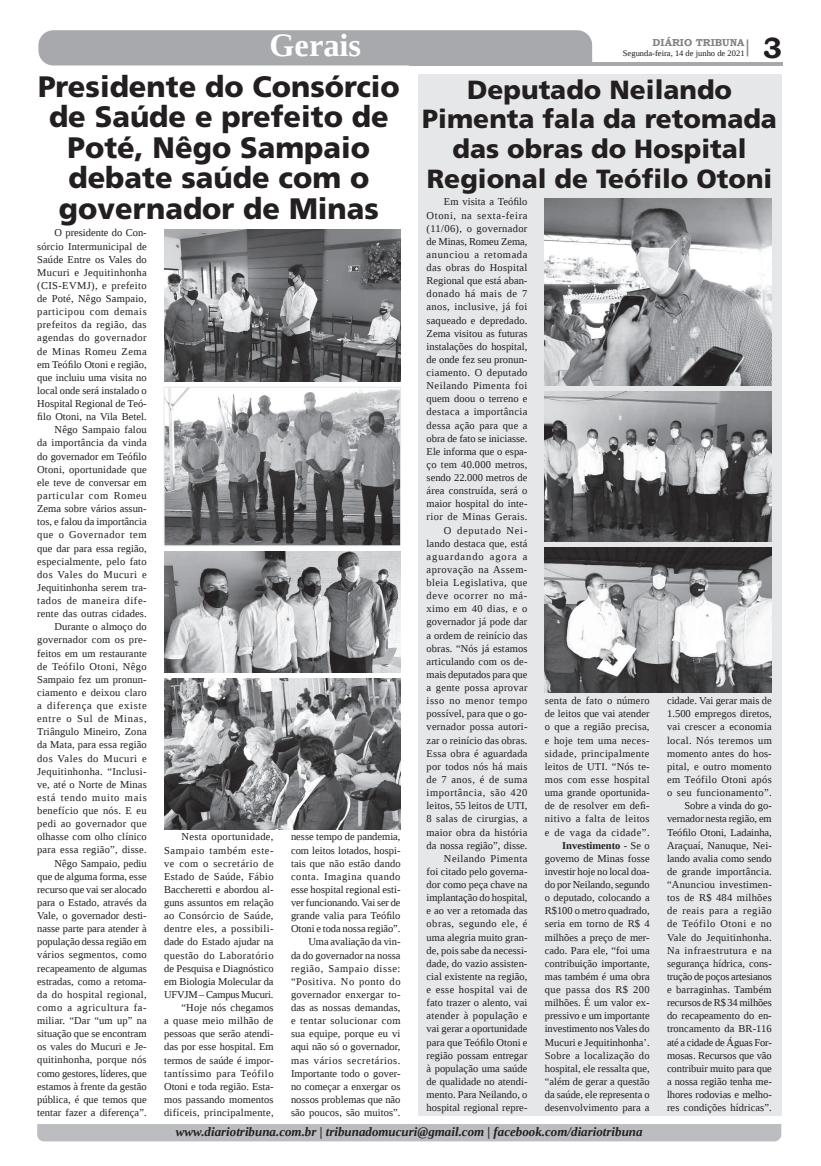
<style>
.page{position:relative;width:821px;height:1166px;background:#fff}
.page>*{position:absolute;margin:0;border:0;box-sizing:border-box;transform-origin:0 0}
.t1{font:700 32.38px "Liberation Serif";color:#fff}
.t2{font:900 29.57px/30.4px "Frutiger LT Std";color:#231f20;text-align:center}
.t3{font:700 29.31px "Bookman Old Style";color:#231f20}
.t4{font:900 26.25px/29.8px "Frutiger LT Std";color:#231f20;text-align:center}
.t5{font:italic 700 12.95px "Liberation Serif";color:#231f20}
.t6{font:10.5px/13.1px "Liberation Serif";letter-spacing:.01em;color:#231f20;text-align:right}
.t7{font:700 10.06px "Bookman Old Style";color:#808285}
.t8{font:8.4px "Liberation Serif";color:#231f20}
.s1{font-weight:700}
</style>
<div class="page">
<hr style="left:409px;top:62px;width:374px;height:3px;background:#a8a9ad">
<div style="left:38px;top:30px;width:554px;height:35px;background:#a8a9ad"></div>
<svg style="left:747px;top:39px;width:1px;height:17px"></svg>
<div style="left:37px;top:1124px;width:744px;height:17px;background:#bcbdc0"></div>
<div style="left:418px;top:74px;width:363px;height:1042px;background:#e6e7e9"></div>
<img style="left:164px;top:229px;width:237px;height:153px">
<img style="left:164px;top:551px;width:237px;height:121px">
<img style="left:164px;top:678px;width:237px;height:151px">
<img style="left:166px;top:389px;width:233px;height:155px">
<div style="left:164px;top:387px;width:237px;height:159px;border:1px solid #e6e7e9"></div>
<img style="left:545px;top:198px;width:227px;height:188px">
<img style="left:545px;top:392px;width:227px;height:149px">
<img style="left:545px;top:547px;width:227px;height:145px">
<h1 class="t1" style="left:269px;top:24px;width:93px">Gerais</h1>
<h2 class="t2" style="left:38px;top:71px;width:363px">Presidente do Consórcio de Saúde e prefeito de<br>Poté, Nêgo Sampaio debate saúde com o governador de Minas</h2>
<p class="t6" style="left:37px;top:226px;width:111px">O presidente do Con&shy;sórcio Intermunicipal de<br>Saúde Entre os Vales do<br>Mucuri e Jequitinhonha (CIS-EVMJ), e prefeito de Poté, Nêgo Sampaio, participou com demais prefeitos da região, das agendas do governador de Minas Romeu Zema em Teófilo Otoni e região, que incluiu uma visita no local onde será instalado o<br>Hospital Regional de Teó&shy;filo Otoni, na Vila Betel.<br>Nêgo Sampaio falou<br>da importância da vinda do governador em Teófilo<br>Otoni, oportunidade que ele teve de conversar em particular com Romeu<br>Zema sobre vários assun&shy;tos, e falou da importância que o Governador tem que dar para essa região, especialmente, pelo fato dos Vales do Mucuri e<br>Jequitinhonha serem tra&shy;tados de maneira dife&shy;rente das outras cidades.<br>Durante o almoço do governador com os pre&shy;feitos em um restaurante de Teófilo Otoni, Nêgo<br>Sampaio fez um pronun&shy;ciamento e deixou claro a diferença que existe entre o Sul de Minas,<br>Triângulo Mineiro, Zona da Mata, para essa região dos Vales do Mucuri e<br>Jequitinhonha. “Inclusi&shy;ve, até o Norte de Minas está tendo muito mais benefício que nós. E eu pedi ao governador que olhasse com olho clínico para essa região”, disse.<br>Nêgo Sampaio, pediu que de alguma forma, esse recurso que vai ser alocado para o Estado, através da<br>Vale, o governador desti&shy;nasse parte para atender à população dessa região em vários segmentos, como recapeamento de algumas estradas, como a retoma&shy;da do hospital regional, como a agricultura fa&shy;miliar. “Dar “um up” na situação que se encontram os vales do Mucuri e Je&shy;quitinhonha, porque nós como gestores, líderes, que estamos à frente da gestão pública, é que temos que tentar fazer a diferença”.</p>
<p class="t6" style="left:164px;top:830px;width:111px">Nesta oportunidade,<br>Sampaio também este&shy;ve com o secretário de<br>Estado de Saúde, Fábio<br>Baccheretti e abordou al&shy;guns assuntos em relação ao Consórcio de Saúde, dentre eles, a possibili&shy;dade do Estado ajudar na questão do Laboratório de Pesquisa e Diagnóstico em Biologia Molecular da<br>UFVJM – Campus Mucuri. “Hoje nós chegamos<br>a quase meio milhão de pessoas que serão atendi&shy;das por esse hospital. Em termos de saúde é impor&shy;tantíssimo para Teófilo<br>Otoni e toda região. Esta&shy;mos passando momentos difíceis, principalmente,</p>
<p class="t6" style="left:291px;top:830px;width:111px">nesse tempo de pandemia, com leitos lotados, hospi&shy;tais que não estão dando conta. Imagina quando esse hospital regional esti&shy;ver funcionando. Vai ser de grande valia para Teófilo<br>Otoni e toda nossa região”.<br>Uma avaliação da vin-<br>da do governador na nossa região, Sampaio disse: “Positiva. No ponto do governador enxergar to&shy;das as nossas demandas, e tentar solucionar com sua equipe, porque eu vi aqui não só o governador, mas vários secretários.<br>Importante todo o gover&shy;no começar a enxergar os nossos problemas que não são poucos, são muitos”.</p>
<p class="t7" style="left:653px;top:35px;width:93px">DIÁRIO TRIBUNA</p>
<p class="t8" style="left:623px;top:48px;width:123px">Segunda-feira, 14 de junho de 2021</p>
<h3 class="t3" style="left:763px;top:27px;width:21px">3</h3>
<h3 class="t4" style="left:422px;top:74px;width:356px">Deputado Neilando<br>Pimenta fala da retomada das obras do Hospital<br>Regional de Teófilo Otoni</h3>
<p class="t6" style="left:427px;top:195px;width:102px">Em visita a Teófilo<br>Otoni, na sexta-feira (11/06), o governador de Minas, Romeu Zema, anunciou a retomada das obras do Hospital<br>Regional que está aban&shy;donado há mais de 7 anos, inclusive, já foi saqueado e depredado.<br>Zema visitou as futuras instalações do hospital, de onde fez seu pronun&shy;ciamento. O deputado<br>Neilando Pimenta foi quem doou o terreno e destaca a importância dessa ação para que a obra de fato se iniciasse.<br>Ele informa que o espa&shy;ço tem 40.000 metros, sendo 22.000 metros de área construída, será o maior hospital do inte&shy;rior de Minas Gerais.<br>O deputado Nei&shy;lando destaca que, está aguardando agora a aprovação na Assem&shy;bleia Legislativa, que deve ocorrer no má&shy;ximo em 40 dias, e o governador já pode dar a ordem de reinício das obras. “Nós já estamos articulando com os de&shy;mais deputados para que a gente possa aprovar isso no menor tempo possível, para que o go&shy;vernador possa autori&shy;zar o reinício das obras.<br>Essa obra é aguardada por todos nós há mais de 7 anos, é de suma importância, são 420 leitos, 55 leitos de UTI,<br>8 salas de cirurgias, a maior obra da história da nossa região”, disse.<br>Neilando Pimenta<br>foi citado pelo governa&shy;dor como peça chave na implantação do hospital, e ao ver a retomada das obras, segundo ele, é uma alegria muito gran&shy;de, pois sabe da necessi&shy;dade, do vazio assisten&shy;cial existente na região, e esse hospital vai de fato trazer o alento, vai atender à população e vai gerar a oportunidade para que Teófilo Otoni e região possam entregar à população uma saúde de qualidade no atendi&shy;mento. Para Neilando, o hospital regional repre-</p>
<p class="t6" style="left:545px;top:694px;width:106px">senta de fato o número de leitos que vai atender o que a região precisa, e hoje tem uma neces&shy;sidade, principalmente leitos de UTI. “Nós te&shy;mos com esse hospital uma grande oportunida&shy;de de resolver em defi&shy;nitivo a falta de leitos e de vaga da cidade”.<br><span class="s1">Investimento</span> - Se o governo de Minas fosse investir hoje no local doa&shy;do por Neilando, segundo o deputado, colocando a<br>R$100 o metro quadrado, seria em torno de R$ 4 milhões a preço de mer&shy;cado. Para ele, “foi uma contribuição importante, mas também é uma obra que passa dos R$ 200 milhões. É um valor ex&shy;pressivo e um importante investimento nos Vales do<br>Mucuri e Jequitinhonha’.<br>Sobre a localização do hospital, ele ressalta que, “além de gerar a questão da saúde, ele representa o desenvolvimento para a</p>
<p class="t6" style="left:667px;top:694px;width:106px">cidade. Vai gerar mais de<br>1.500 empregos diretos, vai crescer a economia local. Nós teremos um momento antes do hos&shy;pital, e outro momento em Teófilo Otoni após o seu funcionamento”.<br>Sobre a vinda do go&shy;vernador nesta região, em<br>Teófilo Otoni, Ladainha,<br>Araçuaí, Nanuque, Nei&shy;lando avalia como sendo de grande importância. “Anunciou investimen&shy;tos de R$ 484 milhões de reais para a região de Teófilo Otoni e no<br>Vale do Jequitinhonha.<br>Na infraestrutura e na segurança hídrica, cons&shy;trução de poços artesianos e barraginhas. Também recursos de R$ 34 milhões do recapeamento do en&shy;troncamento da BR-116 até a cidade de Águas For&shy;mosas. Recursos que vão contribuir muito para que a nossa região tenha me&shy;lhores rodovias e melho&shy;res condições hídricas”.</p>
<p class="t5" style="left:176px;top:1123px;width:468px">www.diariotribuna.com.br | tribunadomucuri@gmail.com | facebook.com/diariotribuna</p>
</div>
